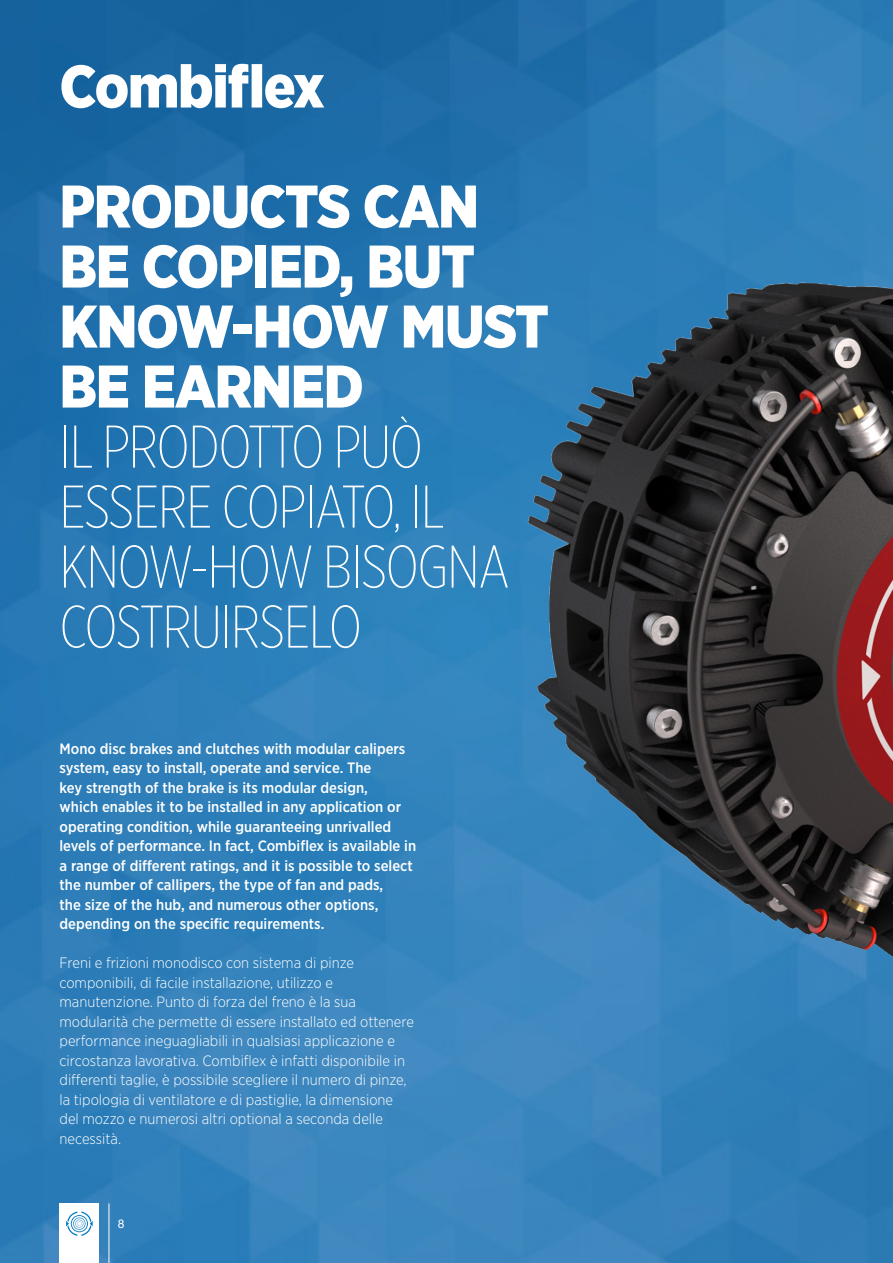
<style>
.page{position:relative;width:893px;height:1263px;background:#fff}
.page>*{position:absolute;margin:0;border:0;box-sizing:border-box;transform-origin:0 0}
.Testo_Inglese_2{font:200 60px/60px "Gotham X Narrow";letter-spacing:-.02em;color:#fff}
.t1{font:900 60px/60px "Gotham Narrow";letter-spacing:-.02em;color:#fff}
.t2{font:500 15px/19.5px "Gotham Narrow";color:#fff}
.t3{font:300 15px/19.5px "Gotham Narrow";color:#fff}
.t4{font:12px "Helvetica Neue LT Pro";color:#fff}
</style>
<div class="page">
<img style="left:0;top:0;width:893px;height:1263px">
<div style="left:60px;top:1203px;width:39px;height:60px;background:#fff"></div>
<svg style="left:66px;top:1211px;width:27px;height:25px"></svg>
<hr style="left:109px;top:1203px;width:1px;height:60px;background:#fff">
<img style="left:520px;top:268px;width:373px;height:701px">
<p class="t1" style="left:60px;top:56px;width:267px">Combiflex</p>
<p class="t1" style="left:60px;top:176px;width:491px">PRODUCTS CAN<br>BE COPIED, BUT<br>KNOW-HOW MUST<br>BE EARNED</p>
<p class="Testo_Inglese_2" style="left:60px;top:416px;width:452px">IL PRODOTTO PUÒ<br>ESSERE COPIATO, IL<br>KNOW-HOW BISOGNA<br>COSTRUIRSELO</p>
<p class="t2" style="left:60px;top:739px;width:358px">Mono disc brakes and clutches with modular calipers system, easy to install, operate and service. The<br>key strength of the brake is its modular design,<br>which enables it to be installed in any application or operating condition, while guaranteeing unrivalled levels of performance. In fact, Combiflex is available in a range of different ratings, and it is possible to select the number of callipers, the type of fan and pads,<br>the size of the hub, and numerous other options, depending on the specific requirements.</p>
<p class="t3" style="left:60px;top:953px;width:356px">Freni e frizioni monodisco con sistema di pinze componibili, di facile installazione, utilizzo e manutenzione. Punto di forza del freno è la sua modularità che permette di essere installato ed ottenere performance ineguagliabili in qualsiasi applicazione e circostanza lavorativa. Combiflex è infatti disponibile in differenti taglie, è possibile scegliere il numero di pinze, la tipologia di ventilatore e di pastiglie, la dimensione del mozzo e numerosi altri optional a seconda delle necessità.</p>
<p class="t4" style="left:118px;top:1216px;width:8px">8</p>
</div>
